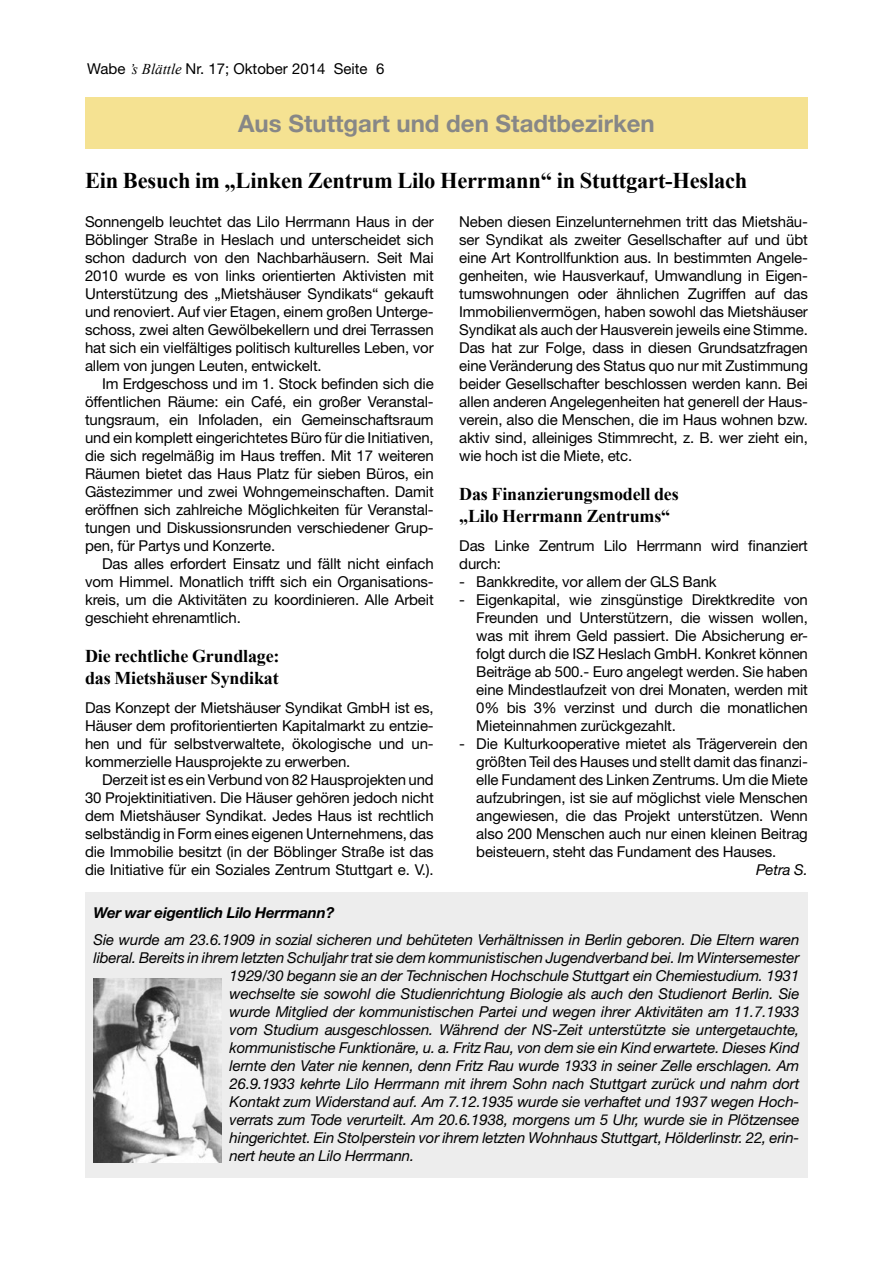
<style>
.page{position:relative;width:893px;height:1263px;background:#fff}
.page>*{position:absolute;margin:0;border:0;box-sizing:border-box;transform-origin:0 0}
.t1{font:700 24px "Helvetica Neue LT Pro";color:#878787}
.t2{font:700 22.5px "Times New Roman";letter-spacing:-.01em;color:#000}
.t3{font:700 18px/21.6px "Times New Roman";letter-spacing:-.01em;color:#000}
.t4{font:15px/18px "Helvetica Neue LT Pro";letter-spacing:-.01em;color:#000;text-align:justify}
.t5{font:italic 15px "Helvetica Neue LT Pro";letter-spacing:-.01em;color:#000}
.t6{font:italic 700 15px "Helvetica Neue LT Pro";letter-spacing:-.01em;color:#000}
.s1{font-family:"Times New Roman";font-style:italic}
</style>
<div class="page">
<div style="left:85px;top:98px;width:723px;height:51px;background:#f5e292"></div>
<div style="left:85px;top:893px;width:723px;height:285px;background:#ededed"></div>
<img style="left:94px;top:978px;width:127px;height:185px">
<p class="t4" style="left:87px;top:60px;width:299px">Wabe <span class="s1">’s Blättle</span> Nr. 17; Oktober 2014 Seite 6</p>
<h1 class="t1" style="left:238px;top:109px;width:418px">Aus Stuttgart und den Stadtbezirken</h1>
<h2 class="t2" style="left:85px;top:167px;width:664px">Ein Besuch im „Linken Zentrum Lilo Herrmann“ in Stuttgart-Heslach</h2>
<p class="t4" style="left:85px;top:212px;width:350px">Sonnengelb leuchtet das Lilo Herrmann Haus in der Böblinger Straße in Heslach und unterscheidet sich schon dadurch von den Nachbarhäusern. Seit Mai 2010 wurde es von links orientierten Aktivisten mit Unterstützung des „Mietshäuser Syndikats“ gekauft und renoviert. Auf vier Etagen, einem großen Unterge&shy;schoss, zwei alten Gewölbekellern und drei Terrassen hat sich ein vielfältiges politisch kulturelles Leben, vor allem von jungen Leuten, entwickelt.</p>
<p class="t4" style="left:85px;top:374px;width:350px;text-indent:17px">Im Erdgeschoss und im 1. Stock befinden sich die öffentlichen Räume: ein Café, ein großer Veranstal&shy;tungsraum, ein Infoladen, ein Gemeinschaftsraum und ein komplett eingerichtetes Büro für die Initiativen, die sich regelmäßig im Haus treffen. Mit 17 weiteren Räumen bietet das Haus Platz für sieben Büros, ein Gästezimmer und zwei Wohngemeinschaften. Damit eröffnen sich zahlreiche Möglichkeiten für Veranstal&shy;tungen und Diskussionsrunden verschiedener Grup&shy;pen, für Partys und Konzerte.</p>
<p class="t4" style="left:85px;top:554px;width:350px;text-indent:17px">Das alles erfordert Einsatz und fällt nicht einfach vom Himmel. Monatlich trifft sich ein Organisations&shy;kreis, um die Aktivitäten zu koordinieren. Alle Arbeit geschieht ehrenamtlich.</p>
<p class="t3" style="left:85px;top:645px;width:196px">Die rechtliche Grundlage: das Mietshäuser Syndikat</p>
<p class="t4" style="left:85px;top:698px;width:350px">Das Konzept der Mietshäuser Syndikat GmbH ist es, Häuser dem profitorientierten Kapitalmarkt zu entzie&shy;hen und für selbstverwaltete, ökologische und un&shy;kommerzielle Hausprojekte zu erwerben.</p>
<p class="t4" style="left:85px;top:770px;width:350px;text-indent:17px">Derzeit ist es ein Verbund von 82 Hausprojekten und 30 Projektinitiativen. Die Häuser gehören jedoch nicht dem Mietshäuser Syndikat. Jedes Haus ist rechtlich selbständig in Form eines eigenen Unternehmens, das die Immobilie besitzt (in der Böblinger Straße ist das die Initiative für ein Soziales Zentrum Stuttgart e. V.).</p>
<p class="t4" style="left:459px;top:212px;width:350px">Neben diesen Einzelunternehmen tritt das Mietshäu&shy;ser Syndikat als zweiter Gesellschafter auf und übt eine Art Kontrollfunktion aus. In bestimmten Angele&shy;genheiten, wie Hausverkauf, Umwandlung in Eigen&shy;tumswohnungen oder ähnlichen Zugriffen auf das Immobilienvermögen, haben sowohl das Mietshäuser Syndikat als auch der Hausverein jeweils eine Stimme.<br>Das hat zur Folge, dass in diesen Grundsatzfragen eine Veränderung des Status quo nur mit Zustimmung beider Gesellschafter beschlossen werden kann. Bei allen anderen Angelegenheiten hat generell der Haus&shy;verein, also die Menschen, die im Haus wohnen bzw. aktiv sind, alleiniges Stimmrecht, z. B. wer zieht ein, wie hoch ist die Miete, etc.</p>
<p class="t3" style="left:459px;top:483px;width:221px">Das Finanzierungsmodell des „Lilo Herrmann Zentrums“</p>
<p class="t4" style="left:459px;top:536px;width:350px">Das Linke Zentrum Lilo Herrmann wird finanziert durch:</p>
<p class="t4" style="left:459px;top:572px;width:259px">- Bankkredite, vor allem der GLS Bank</p>
<p class="t4" style="left:476px;top:590px;width:333px;text-indent:-17px">- Eigenkapital, wie zinsgünstige Direktkredite von Freunden und Unterstützern, die wissen wollen, was mit ihrem Geld passiert. Die Absicherung er&shy;folgt durch die ISZ Heslach GmbH. Konkret können Beiträge ab 500.- Euro angelegt werden. Sie haben eine Mindestlaufzeit von drei Monaten, werden mit 0% bis 3% verzinst und durch die monatlichen Mieteinnahmen zurückgezahlt.</p>
<p class="t4" style="left:476px;top:734px;width:333px;text-indent:-17px">- Die Kulturkooperative mietet als Trägerverein den größten Teil des Hauses und stellt damit das finanzi&shy;elle Fundament des Linken Zentrums. Um die Miete aufzubringen, ist sie auf möglichst viele Menschen angewiesen, die das Projekt unterstützen. Wenn also 200 Menschen auch nur einen kleinen Beitrag beisteuern, steht das Fundament des Hauses.</p>
<p class="t5" style="left:756px;top:860px;width:53px">Petra S.</p>
<p class="t6" style="left:94px;top:903px;width:243px">Wer war eigentlich Lilo Herrmann?</p>
<p class="t5" style="left:94px;top:930px;width:707px">Sie wurde am 23.6.1909 in sozial sicheren und behüteten Verhältnissen in Berlin geboren. Die Eltern waren</p>
<p class="t5" style="left:94px;top:948px;width:707px">liberal. Bereits in ihrem letzten Schuljahr trat sie dem kommunistischen Jugendverband bei. Im Wintersemester</p>
<p class="t5" style="left:230px;top:966px;width:571px">1929/30 begann sie an der Technischen Hochschule Stuttgart ein Chemiestudium. 1931</p>
<p class="t5" style="left:230px;top:984px;width:571px">wechselte sie sowohl die Studienrichtung Biologie als auch den Studienort Berlin. Sie</p>
<p class="t5" style="left:230px;top:1002px;width:571px">wurde Mitglied der kommunistischen Partei und wegen ihrer Aktivitäten am 11.7.1933</p>
<p class="t5" style="left:230px;top:1020px;width:571px">vom Studium ausgeschlossen. Während der NS-Zeit unterstützte sie untergetauchte,</p>
<p class="t5" style="left:230px;top:1038px;width:571px">kommunistische Funktionäre, u. a. Fritz Rau, von dem sie ein Kind erwartete. Dieses Kind</p>
<p class="t5" style="left:230px;top:1056px;width:571px">lernte den Vater nie kennen, denn Fritz Rau wurde 1933 in seiner Zelle erschlagen. Am</p>
<p class="t5" style="left:230px;top:1074px;width:571px">26.9.1933 kehrte Lilo Herrmann mit ihrem Sohn nach Stuttgart zurück und nahm dort</p>
<p class="t5" style="left:230px;top:1092px;width:571px">Kontakt zum Widerstand auf. Am 7.12.1935 wurde sie verhaftet und 1937 wegen Hoch-</p>
<p class="t5" style="left:230px;top:1110px;width:571px">verrats zum Tode verurteilt. Am 20.6.1938, morgens um 5 Uhr, wurde sie in Plötzensee</p>
<p class="t5" style="left:230px;top:1128px;width:571px">hingerichtet. Ein Stolperstein vor ihrem letzten Wohnhaus Stuttgart, Hölderlinstr. 22, erin-</p>
<p class="t5" style="left:230px;top:1146px;width:186px">nert heute an Lilo Herrmann.</p>
</div>
